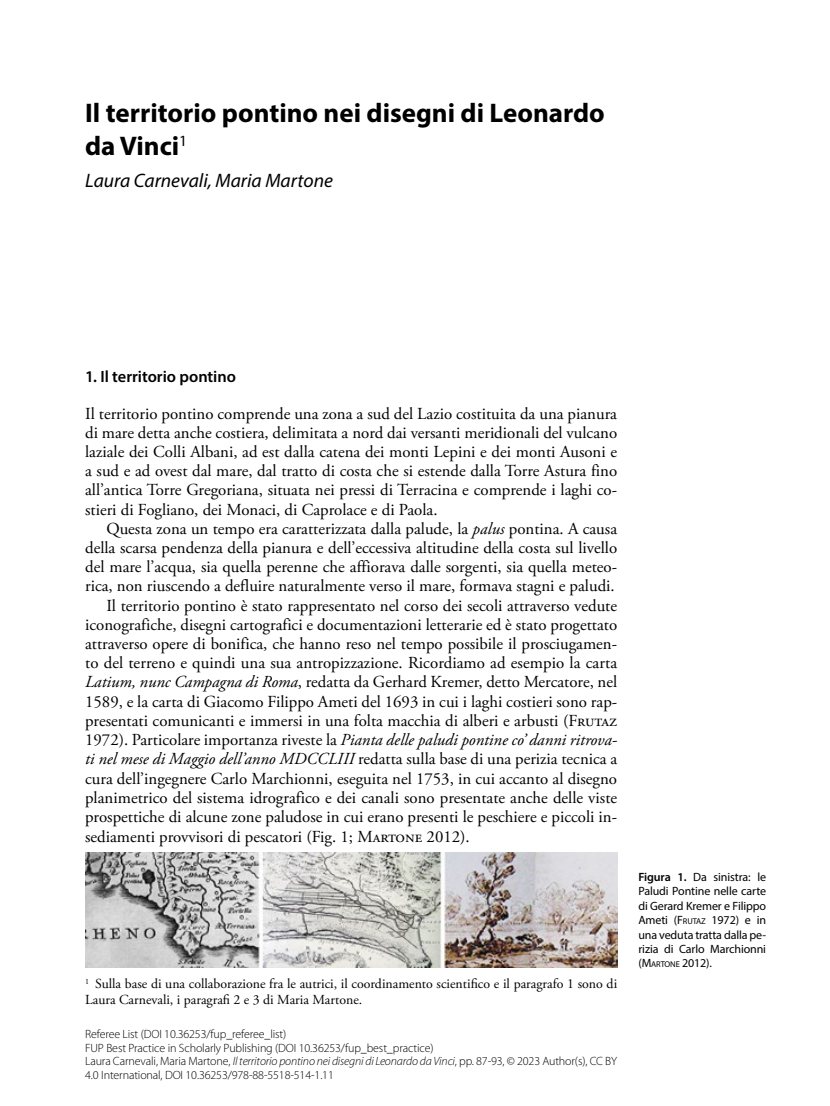
<style>
.page{position:relative;width:830px;height:1106px;background:#fff}
.page>*{position:absolute;margin:0;border:0;box-sizing:border-box;transform-origin:0 0}
.t1{font:700 27px/32.4px "Myriad Pro";color:#000}
.t2{font:italic 19.5px "Myriad Pro";color:#000}
.t3{font:16.8px/19.2px "Adobe Garamond Pro";color:#000;text-align:justify}
.t4{font:italic 16.8px "Adobe Garamond Pro";color:#000}
.t5{font:600 16.35px "Myriad Pro";color:#000}
.t6{font:13.8px/15.6px "Adobe Garamond Pro";color:#000}
.t7{font:300 12px/13.5px "Myriad Pro";letter-spacing:-.01em;color:#000}
.t8{font:12px/14.4px "Myriad Pro";letter-spacing:-.01em;color:#000;text-align:justify}
.s1{font-style:italic}
.s2{font-style:normal}
.s3{font-weight:600}
.s4{font-style:inherit}
.s5{font-size:8.4px}
</style>
<div class="page">
<img style="left:85px;top:852px;width:532px;height:115px">
<h1 class="t1" style="left:85px;top:96px;width:521px">Il territorio pontino nei disegni di Leonardo da Vinci<sup>1</sup></h1>
<p class="t2" style="left:85px;top:168px;width:249px">Laura Carnevali, Maria Martone</p>
<p class="t5" style="left:85px;top:366px;width:157px">1. Il territorio pontino<sup>1</sup></p>
<p class="t3" style="left:85px;top:404px;width:533px">Il territorio pontino comprende una zona a sud del Lazio costituita da una pianura di mare detta anche costiera, delimitata a nord dai versanti meridionali del vulcano laziale dei Colli Albani, ad est dalla catena dei monti Lepini e dei monti Ausoni e a sud e ad ovest dal mare, dal tratto di costa che si estende dalla Torre Astura fino all’antica Torre Gregoriana, situata nei pressi di Terracina e comprende i laghi co&shy;stieri di Fogliano, dei Monaci, di Caprolace e di Paola.</p>
<p class="t3" style="left:106px;top:519px;width:512px">Questa zona un tempo era caratterizzata dalla palude, la <span class="s1">palus</span> pontina. A causa</p>
<p class="t3" style="left:85px;top:538px;width:533px">della scarsa pendenza della pianura e dell’eccessiva altitudine della costa sul livello</p>
<p class="t3" style="left:85px;top:558px;width:533px">del mare l’acqua, sia quella perenne che affiorava dalle sorgenti, sia quella meteo-</p>
<p class="t3" style="left:85px;top:577px;width:531px">rica, non riuscendo a defluire naturalmente verso il mare, formava stagni e paludi.</p>
<p class="t3" style="left:106px;top:596px;width:512px">Il territorio pontino è stato rappresentato nel corso dei secoli attraverso vedute</p>
<p class="t3" style="left:85px;top:615px;width:533px">iconografiche, disegni cartografici e documentazioni letterarie ed è stato progettato</p>
<p class="t3" style="left:85px;top:634px;width:533px">attraverso opere di bonifica, che hanno reso nel tempo possibile il prosciugamen-</p>
<p class="t3" style="left:85px;top:654px;width:533px">to del terreno e quindi una sua antropizzazione. Ricordiamo ad esempio la carta</p>
<p class="t3" style="left:85px;top:673px;width:533px"><span class="s1">Latium, nunc Campagna di Roma</span>, redatta da Gerhard Kremer, detto Mercatore, nel</p>
<p class="t3" style="left:85px;top:692px;width:533px">1589, e la carta di Giacomo Filippo Ameti del 1693 in cui i laghi costieri sono rap-</p>
<p class="t3" style="left:85px;top:711px;width:533px">presentati comunicanti e immersi in una folta macchia di alberi e arbusti (Frutaz</p>
<p class="t4" style="left:85px;top:729px;width:533px"><span class="s2">1972). Particolare importanza riveste la</span> Pianta delle paludi pontine co’ danni ritrova-</p>
<p class="t3" style="left:85px;top:750px;width:533px"><span class="s1">ti nel mese di Maggio dell’anno MDCCLIII</span> redatta sulla base di una perizia tecnica a</p>
<p class="t3" style="left:85px;top:769px;width:533px">cura dell’ingegnere Carlo Marchionni, eseguita nel 1753, in cui accanto al disegno</p>
<p class="t3" style="left:85px;top:788px;width:533px">planimetrico del sistema idrografico e dei canali sono presentate anche delle viste</p>
<p class="t3" style="left:85px;top:807px;width:533px">prospettiche di alcune zone paludose in cui erano presenti le peschiere e piccoli in-</p>
<p class="t3" style="left:85px;top:827px;width:386px">sediamenti provvisori di pescatori (Fig. 1; Martone 2012).</p>
<p class="t6" style="left:85px;top:976px;width:533px"><sup>1</sup> Sulla base di una collaborazione fra le autrici, il coordinamento scientifico e il paragrafo 1 sono di<br>Laura Carnevali, i paragrafi 2 e 3 di Maria Martone.</p>
<p class="t7" style="left:85px;top:1027px;width:533px">Referee List (DOI 10.36253/fup_referee_list)<br>FUP Best Practice in Scholarly Publishing (DOI 10.36253/fup_best_practice)<br>Laura Carnevali, Maria Martone, <span class="s1">Il territorio pontino nei disegni di Leonardo da Vinci</span>, pp. 87-93, © 2023 Author(s), CC BY 4.0 International, DOI 10.36253/978-88-5518-514-1.11</p>
<p class="t8" style="left:638px;top:869px;width:129px"><span class="s3">Figura 1.</span> Da sinistra: le Paludi Pontine nelle carte di Gerard Kremer e Filippo Ameti (<span class="s4">F</span><span class="s5">RUTAZ</span> 1972) e in una veduta tratta dalla pe&shy;rizia di Carlo Marchionni (<span class="s4">M</span><span class="s5">ARTONE</span> 2012).</p>
</div>
